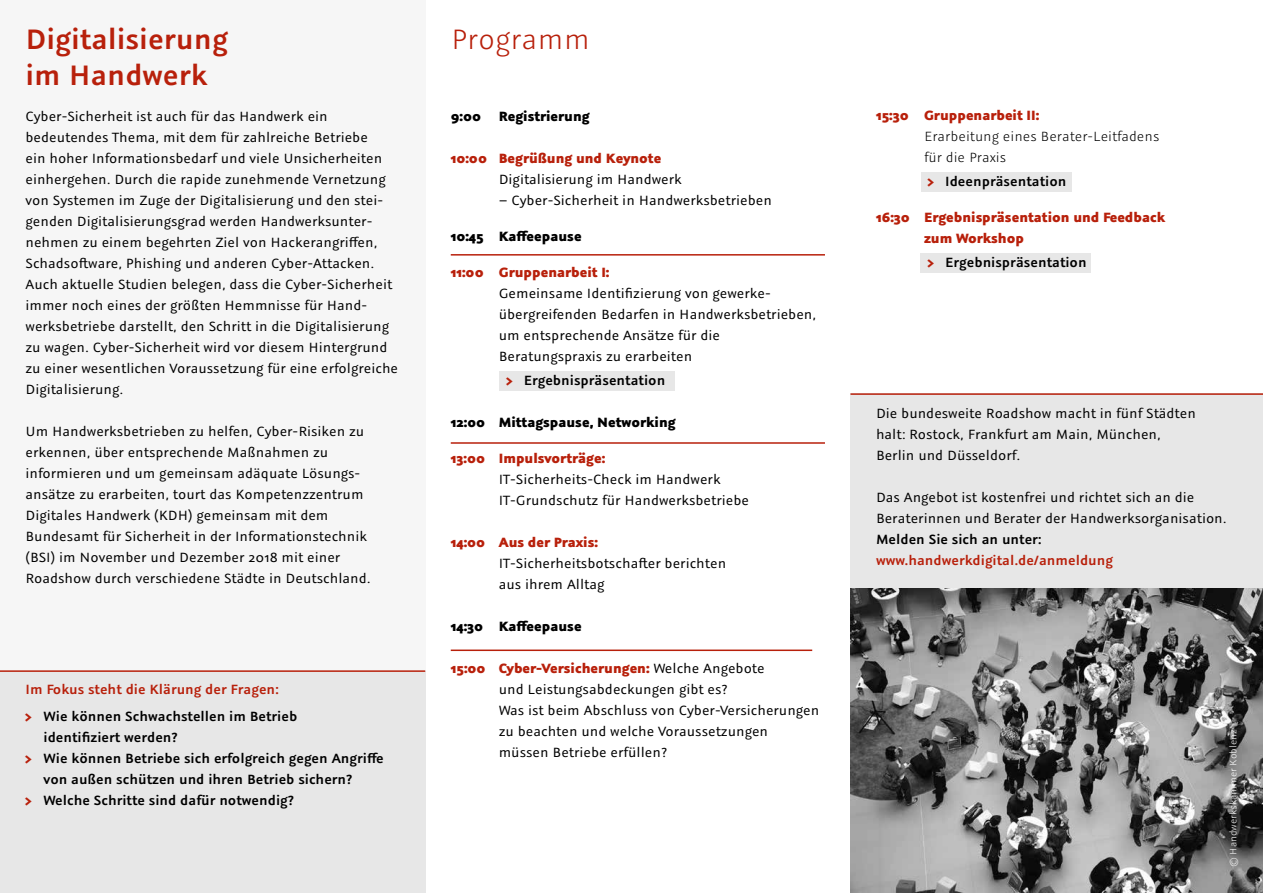
<style>
.page{position:relative;width:1263px;height:893px;background:#fff}
.page>*{position:absolute;margin:0;border:0;box-sizing:border-box;transform-origin:0 0}
.t1{font:600 31.5px/36px "Graublau Sans";color:#b8200b}
.t2{font:300 31.5px "Graublau Sans";color:#b8200b}
.t3{font:15px/21px "Graublau Sans";color:#000}
.t4{font:600 15px "Graublau Sans";color:#000}
.t5{font:700 15px/21px "Graublau Sans";color:#b8200b}
.t6{font:600 15px/27px "Graublau Sans";color:#b8200b}
.t7{font:700 15px "Graublau Sans";color:#000}
.t8{font:300 15px/21px "Graublau Sans";color:#000}
.t9{font:300 10.5px "Graublau Sans";color:#fff}
.s1{font-weight:700}
.s2{color:#000}
.s3{font-weight:700;color:#b8200b}
</style>
<div class="page">
<div style="left:850px;top:393px;width:413px;height:196px;background:#e7e7e7"></div>
<div style="left:0;top:0;width:425px;height:685px;background:#f6f6f6"></div>
<div style="left:921px;top:253px;width:170px;height:19px;background:#e7e7e7"></div>
<div style="left:921px;top:172px;width:150px;height:19px;background:#e7e7e7"></div>
<div style="left:0;top:671px;width:425px;height:222px;background:#e7e7e7"></div>
<div style="left:500px;top:371px;width:175px;height:19px;background:#e7e7e7"></div>
<img style="left:850px;top:589px;width:413px;height:304px">
<hr style="left:451px;top:254px;width:374px;height:2px;background:#b8200b">
<hr style="left:451px;top:442px;width:374px;height:2px;background:#b8200b">
<hr style="left:451px;top:649px;width:361px;height:2px;background:#b8200b">
<hr style="left:0;top:670px;width:425px;height:2px;background:#b8200b">
<hr style="left:850px;top:393px;width:413px;height:2px;background:#b8200b">
<h1 class="t1" style="left:26px;top:20px;width:204px">Digitalisierung im Handwerk</h1>
<p class="t3" style="left:26px;top:105px;width:374px">Cyber-Sicherheit ist auch für das Handwerk ein bedeutendes Thema, mit dem für zahlreiche Betriebe<br>ein hoher Informationsbedarf und viele Unsicherheiten einhergehen. Durch die rapide zunehmende Vernetzung von Systemen im Zuge der Digitalisierung und den stei&shy;genden Digitalisierungsgrad werden Handwerksunter&shy;nehmen zu einem begehrten Ziel von Hackerangriffen, Schadsoftware, Phishing und anderen Cyber-Attacken.<br>Auch aktuelle Studien belegen, dass die Cyber-Sicherheit immer noch eines der größten Hemmnisse für Hand&shy;werksbetriebe darstellt, den Schritt in die Digitalisierung zu wagen. Cyber-Sicherheit wird vor diesem Hintergrund zu einer wesentlichen Voraussetzung für eine erfolgreiche Digitalisierung.</p>
<p class="t3" style="left:26px;top:420px;width:346px">Um Handwerksbetrieben zu helfen, Cyber-Risiken zu erkennen, über entsprechende Maßnahmen zu informieren und um gemeinsam adäquate Lösungs&shy;ansätze zu erarbeiten, tourt das Kompetenzzentrum Digitales Handwerk (KDH) gemeinsam mit dem Bundesamt für Sicherheit in der Informationstechnik (BSI) im November und Dezember 2018 mit einer Roadshow durch verschiedene Städte in Deutschland.</p>
<p class="t6" style="left:26px;top:675px;width:273px">Im Fokus steht die Klärung der Fragen:<br><span class="s1">&gt;</span> <span class="s2">Wie können Schwachstellen im Betrieb</span></p>
<p class="t4" style="left:44px;top:728px;width:136px">identifiziert werden?</p>
<p class="t4" style="left:26px;top:749px;width:360px"><span class="s3">&gt;</span> Wie können Betriebe sich erfolgreich gegen Angriffe</p>
<p class="t4" style="left:44px;top:770px;width:311px">von außen schützen und ihren Betrieb sichern?</p>
<p class="t4" style="left:26px;top:791px;width:270px"><span class="s3">&gt;</span> Welche Schritte sind dafür notwendig?</p>
<h1 class="t2" style="left:451px;top:19px;width:141px">Programm</h1>
<p class="t7" style="left:451px;top:107px;width:140px">9:00 Registrierung</p>
<p class="t5" style="left:451px;top:147px;width:212px">10:00 Begrüßung und Keynote</p>
<p class="t3" style="left:499px;top:168px;width:185px">Digitalisierung im Handwerk</p>
<p class="t3" style="left:499px;top:189px;width:275px">– Cyber-Sicherheit in Handwerksbetrieben</p>
<p class="t7" style="left:451px;top:227px;width:132px">10:45 Kaffeepause</p>
<p class="t5" style="left:451px;top:261px;width:160px">11:00 Gruppenarbeit I:</p>
<p class="t3" style="left:499px;top:282px;width:319px">Gemeinsame Identifizierung von gewerke&shy;übergreifenden Bedarfen in Handwerksbetrieben, um entsprechende Ansätze für die Beratungspraxis zu erarbeiten</p>
<p class="t4" style="left:506px;top:371px;width:160px"><span class="s3">&gt;</span> Ergebnispräsentation</p>
<p class="t7" style="left:451px;top:413px;width:226px">12:o0 Mittagspause, Networking</p>
<p class="t5" style="left:451px;top:447px;width:156px">13:00 Impulsvorträge:</p>
<p class="t3" style="left:499px;top:468px;width:252px">IT-Sicherheits-Check im Handwerk<br>IT-Grundschutz für Handwerksbetriebe</p>
<p class="t5" style="left:451px;top:531px;width:149px">14:00 Aus der Praxis:</p>
<p class="t3" style="left:499px;top:552px;width:229px">IT-Sicherheitsbotschafter berichten aus ihrem Alltag</p>
<p class="t7" style="left:451px;top:617px;width:132px">14:30 Kaffeepause</p>
<p class="t3" style="left:499px;top:657px;width:322px;text-indent:-48px"><span class="s3">15:00 Cyber-Versicherungen:</span> Welche Angebote<br>und Leistungsabdeckungen gibt es?<br>Was ist beim Abschluss von Cyber-Versicherungen zu beachten und welche Voraussetzungen müssen Betriebe erfüllen?</p>
<p class="t5" style="left:876px;top:104px;width:165px">15:30 Gruppenarbeit II:</p>
<p class="t8" style="left:924px;top:125px;width:237px">Erarbeitung eines Berater-Leitfadens für die Praxis</p>
<p class="t4" style="left:928px;top:171px;width:140px"><span class="s3">&gt;</span> Ideenpräsentation</p>
<p class="t5" style="left:924px;top:206px;width:243px;text-indent:-48px">16:30 Ergebnispräsentation und Feedback zum Workshop</p>
<p class="t4" style="left:928px;top:252px;width:160px"><span class="s3">&gt;</span> Ergebnispräsentation</p>
<p class="t3" style="left:876px;top:403px;width:321px">Die bundesweite Roadshow macht in fünf Städten halt: Rostock, Frankfurt am Main, München,<br>Berlin und Düsseldorf.</p>
<p class="t3" style="left:876px;top:487px;width:352px">Das Angebot ist kostenfrei und richtet sich an die<br>Beraterinnen und Berater der Handwerksorganisation.</p>
<p class="t4" style="left:876px;top:530px;width:167px">Melden Sie sich an unter:</p>
<p class="t6" style="left:876px;top:547px;width:238px">www.handwerkdigital.de/anmeldung</p>
<p class="t9" style="left:1226px;top:867px;width:140px;rotate:-90deg">© Handwerkskammer Koblenz</p>
</div>
